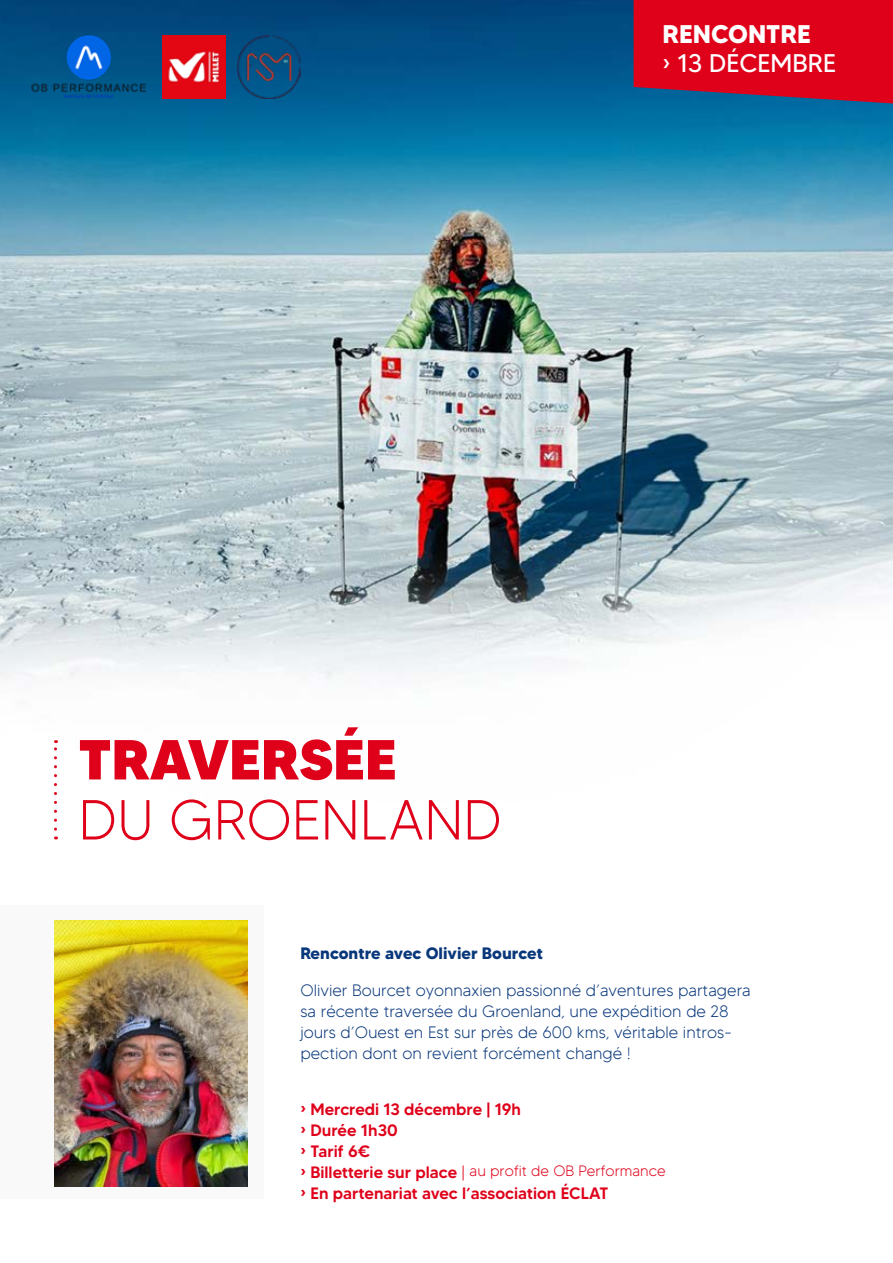
<style>
.page{position:relative;width:893px;height:1263px;background:#fff}
.page>*{position:absolute;margin:0;border:0;box-sizing:border-box;transform-origin:0 0}
.t1{font:300 56.25px "MADETOMMY";color:#df011a}
.t2{font:800 56.25px "MADETOMMY";color:#df011a}
.t3{font:25.5px "MADETOMMY";color:#fff}
.t4{font:700 25.5px "MADETOMMY";color:#fff}
.t5{font:300 16.5px/21px "MADETOMMY";color:#08377b}
.t6{font:500 16.5px/21px "MADETOMMY";color:#df011a}
.t7{font:700 16.5px "MADETOMMY";color:#08377b}
.t8{font:300 15px "MADETOMMY";color:#df011a}
.s1{font-weight:500;font-size:16.5px}
.s2{font-size:16.5px}
</style>
<div class="page">
<img style="left:0;top:0;width:893px;height:743px">
<div style="left:0;top:906px;width:264px;height:293px;background:#f9f9f9"></div>
<svg style="left:54px;top:740px;width:3px;height:89px"></svg>
<img style="left:54px;top:921px;width:194px;height:265px">
<svg style="left:634px;top:0;width:259px;height:103px;background:#ce0823"></svg>
<img style="left:162px;top:35px;width:63px;height:63px">
<img style="left:238px;top:35px;width:62px;height:63px">
<img style="left:29px;top:25px;width:121px;height:77px">
<h2 class="t4" style="left:662px;top:19px;width:150px">RENCONTRE</h2>
<h2 class="t3" style="left:662px;top:47px;width:175px">› 13 DÉCEMBRE</h2>
<h1 class="t2" style="left:79px;top:724px;width:320px">TRAVERSÉE</h1>
<h1 class="t1" style="left:79px;top:785px;width:425px">DU GROENLAND</h1>
<p class="t7" style="left:300px;top:943px;width:244px">Rencontre avec Olivier Bourcet</p>
<p class="t5" style="left:300px;top:979px;width:452px">Olivier Bourcet oyonnaxien passionné d’aventures partagera sa récente traversée du Groenland, une expédition de 28 jours d’Ouest en Est sur près de 600 kms, véritable intros&shy;pection dont on revient forcément changé !</p>
<p class="t6" style="left:300px;top:1098px;width:222px">› Mercredi 13 décembre | 19h › Durée 1h30<br>› Tarif 6€</p>
<p class="t8" style="left:300px;top:1162px;width:367px"><span class="s1">› Billetterie sur place</span> <span class="s2">|</span> au profit de OB Performance</p>
<p class="t6" style="left:300px;top:1182px;width:309px">› En partenariat avec l’association ÉCLAT</p>
</div>
